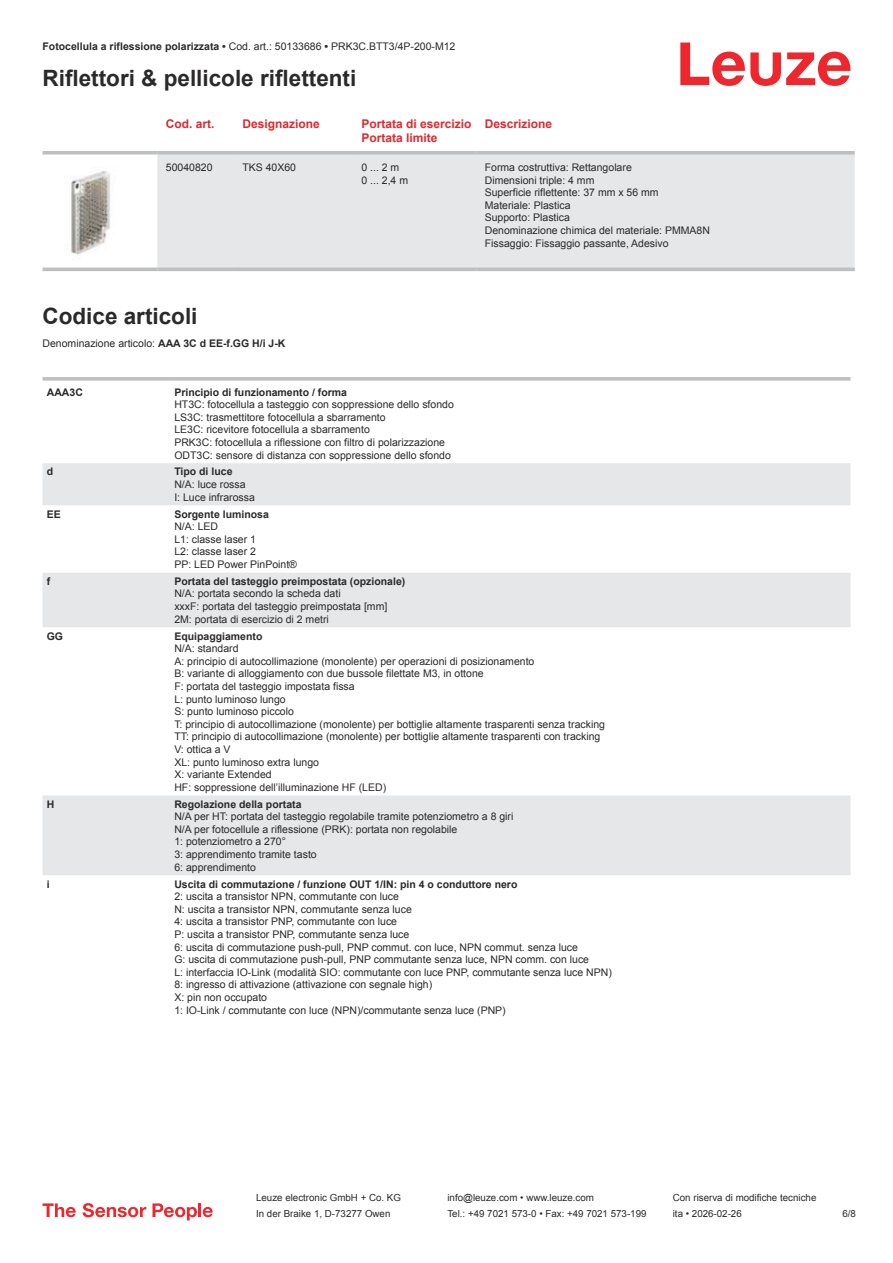
<style>
.page{position:relative;width:893px;height:1263px;background:#fff}
.page>*{position:absolute;margin:0;border:0;box-sizing:border-box;transform-origin:0 0}
.t1{font:700 22.5px "Arial";color:#2b292a}
.t2{font:700 12px/14.4px "Arial";color:#db2a30}
.t3{font:10.5px/12.6px "Arial";color:#2b292a}
.t4{font:700 10.5px "Arial";color:#2b292a}
.t5{font:9.75px "Arial";color:#2b292a}
.s1{font-weight:700}
</style>
<div class="page">
<svg style="left:680px;top:43px;width:170px;height:43px"></svg>
<div style="left:157px;top:155px;width:698px;height:113px;background:#e6e7e9"></div>
<svg style="left:43px;top:151px;width:114px;height:4px"></svg>
<svg style="left:157px;top:151px;width:77px;height:4px"></svg>
<svg style="left:234px;top:151px;width:119px;height:4px"></svg>
<svg style="left:353px;top:151px;width:123px;height:4px"></svg>
<svg style="left:476px;top:151px;width:379px;height:4px;background:#c1c3c5"></svg>
<hr style="left:43px;top:268px;width:114px;height:3px;background:#bdbfc1">
<hr style="left:157px;top:268px;width:77px;height:3px;background:#bdbfc1">
<hr style="left:234px;top:268px;width:119px;height:3px;background:#bdbfc1">
<hr style="left:353px;top:268px;width:123px;height:3px;background:#bdbfc1">
<hr style="left:476px;top:268px;width:379px;height:3px;background:#bdbfc1">
<img style="left:70px;top:171px;width:40px;height:84px">
<svg style="left:43px;top:463px;width:807px;height:412px"></svg>
<svg style="left:43px;top:377px;width:127px;height:4px"></svg>
<svg style="left:170px;top:377px;width:680px;height:4px;background:#c3c5c7"></svg>
<svg style="left:43px;top:1203px;width:33px;height:14px"></svg>
<svg style="left:83px;top:1203px;width:63px;height:14px"></svg>
<svg style="left:153px;top:1203px;width:44px;height:17px"></svg>
<hr style="left:198px;top:1203px;width:3px;height:14px;background:#ed272d">
<svg style="left:203px;top:1207px;width:10px;height:10px"></svg>
<p class="t3" style="left:43px;top:41px;width:414px"><span class="s1">Fotocellula a riflessione polarizzata •</span> Cod. art.: 50133686 <span class="s1">•</span> PRK3C.BTT3/4P-200-M12</p>
<h1 class="t1" style="left:43px;top:70px;width:315px">Riflettori &amp; pellicole riflettenti</h1>
<p class="t2" style="left:166px;top:117px;width:50px">Cod. art.</p>
<p class="t2" style="left:242px;top:117px;width:79px">Designazione</p>
<p class="t2" style="left:361px;top:117px;width:112px">Portata di esercizio<br>Portata limite</p>
<p class="t2" style="left:485px;top:117px;width:69px">Descrizione</p>
<p class="t3" style="left:166px;top:162px;width:48px">50040820</p>
<p class="t3" style="left:242px;top:162px;width:55px">TKS 40X60</p>
<p class="t3" style="left:361px;top:162px;width:48px">0 ... 2 m<br>0 ... 2,4 m</p>
<p class="t3" style="left:485px;top:162px;width:227px">Forma costruttiva: Rettangolare<br>Dimensioni triple: 4 mm<br>Superficie riflettente: 37 mm x 56 mm<br>Materiale: Plastica<br>Supporto: Plastica<br>Denominazione chimica del materiale: PMMA8N<br>Fissaggio: Fissaggio passante, Adesivo</p>
<h1 class="t1" style="left:43px;top:308px;width:157px">Codice articoli</h1>
<p class="t3" style="left:43px;top:338px;width:244px">Denominazione articolo: <span class="s1">AAA 3C d EE-f.GG H/i J-K</span></p>
<p class="t4" style="left:47px;top:388px;width:38px">AAA3C</p>
<p class="t4" style="left:174px;top:388px;width:174px">Principio di funzionamento / forma</p>
<p class="t3" style="left:174px;top:399px;width:281px">HT3C: fotocellula a tasteggio con soppressione dello sfondo LS3C: trasmettitore fotocellula a sbarramento<br>LE3C: ricevitore fotocellula a sbarramento<br>PRK3C: fotocellula a riflessione con filtro di polarizzazione ODT3C: sensore di distanza con soppressione dello sfondo</p>
<p class="t4" style="left:47px;top:468px;width:8px">d</p>
<p class="t4" style="left:174px;top:468px;width:60px">Tipo di luce</p>
<p class="t3" style="left:174px;top:479px;width:82px">N/A: luce rossa<br>I: Luce infrarossa</p>
<p class="t4" style="left:47px;top:510px;width:16px">EE</p>
<p class="t4" style="left:174px;top:510px;width:96px">Sorgente luminosa</p>
<p class="t3" style="left:174px;top:521px;width:124px">N/A: LED<br>L1: classe laser 1<br>L2: classe laser 2<br>PP: LED Power PinPoint®</p>
<p class="t4" style="left:47px;top:577px;width:5px">f</p>
<p class="t4" style="left:174px;top:577px;width:233px">Portata del tasteggio preimpostata (opzionale)</p>
<p class="t3" style="left:174px;top:588px;width:215px">N/A: portata secondo la scheda dati<br>xxxF: portata del tasteggio preimpostata [mm]<br>2M: portata di esercizio di 2 metri</p>
<p class="t4" style="left:47px;top:632px;width:18px">GG</p>
<p class="t4" style="left:174px;top:632px;width:90px">Equipaggiamento</p>
<p class="t3" style="left:174px;top:643px;width:432px">N/A: standard<br>A: principio di autocollimazione (monolente) per operazioni di posizionamento<br>B: variante di alloggiamento con due bussole filettate M3, in ottone<br>F: portata del tasteggio impostata fissa<br>L: punto luminoso lungo<br>S: punto luminoso piccolo<br>T: principio di autocollimazione (monolente) per bottiglie altamente trasparenti senza tracking TT: principio di autocollimazione (monolente) per bottiglie altamente trasparenti con tracking V: ottica a V<br>XL: punto luminoso extra lungo<br>X: variante Extended<br>HF: soppressione dell’illuminazione HF (LED)</p>
<p class="t4" style="left:47px;top:800px;width:9px">H</p>
<p class="t4" style="left:174px;top:800px;width:129px">Regolazione della portata</p>
<p class="t3" style="left:174px;top:811px;width:341px">N/A per HT: portata del tasteggio regolabile tramite potenziometro a 8 giri N/A per fotocellule a riflessione (PRK): portata non regolabile<br>1: potenziometro a 270°<br>3: apprendimento tramite tasto<br>6: apprendimento</p>
<p class="t4" style="left:47px;top:880px;width:4px">i</p>
<p class="t4" style="left:174px;top:880px;width:345px">Uscita di commutazione / funzione OUT 1/IN: pin 4 o conduttore nero</p>
<p class="t3" style="left:174px;top:891px;width:439px">2: uscita a transistor NPN, commutante con luce<br>N: uscita a transistor NPN, commutante senza luce<br>4: uscita a transistor PNP, commutante con luce<br>P: uscita a transistor PNP, commutante senza luce<br>6: uscita di commutazione push-pull, PNP commut. con luce, NPN commut. senza luce<br>G: uscita di commutazione push-pull, PNP commutante senza luce, NPN comm. con luce<br>L: interfaccia IO-Link (modalità SIO: commutante con luce PNP, commutante senza luce NPN)<br>8: ingresso di attivazione (attivazione con segnale high)<br>X: pin non occupato<br>1: IO-Link / commutante con luce (NPN)/commutante senza luce (PNP)</p>
<p class="t5" style="left:256px;top:1194px;width:146px">Leuze electronic GmbH + Co. KG</p>
<p class="t5" style="left:447px;top:1194px;width:148px">info@leuze.com • www.leuze.com</p>
<p class="t5" style="left:673px;top:1194px;width:145px">Con riserva di modifiche tecniche</p>
<p class="t5" style="left:256px;top:1210px;width:136px">In der Braike 1, D-73277 Owen</p>
<p class="t5" style="left:447px;top:1210px;width:201px">Tel.: +49 7021 573-0 • Fax: +49 7021 573-199</p>
<p class="t5" style="left:673px;top:1210px;width:70px">ita • 2026-02-26</p>
<p class="t5" style="left:842px;top:1210px;width:15px">6 /8</p>
</div>
